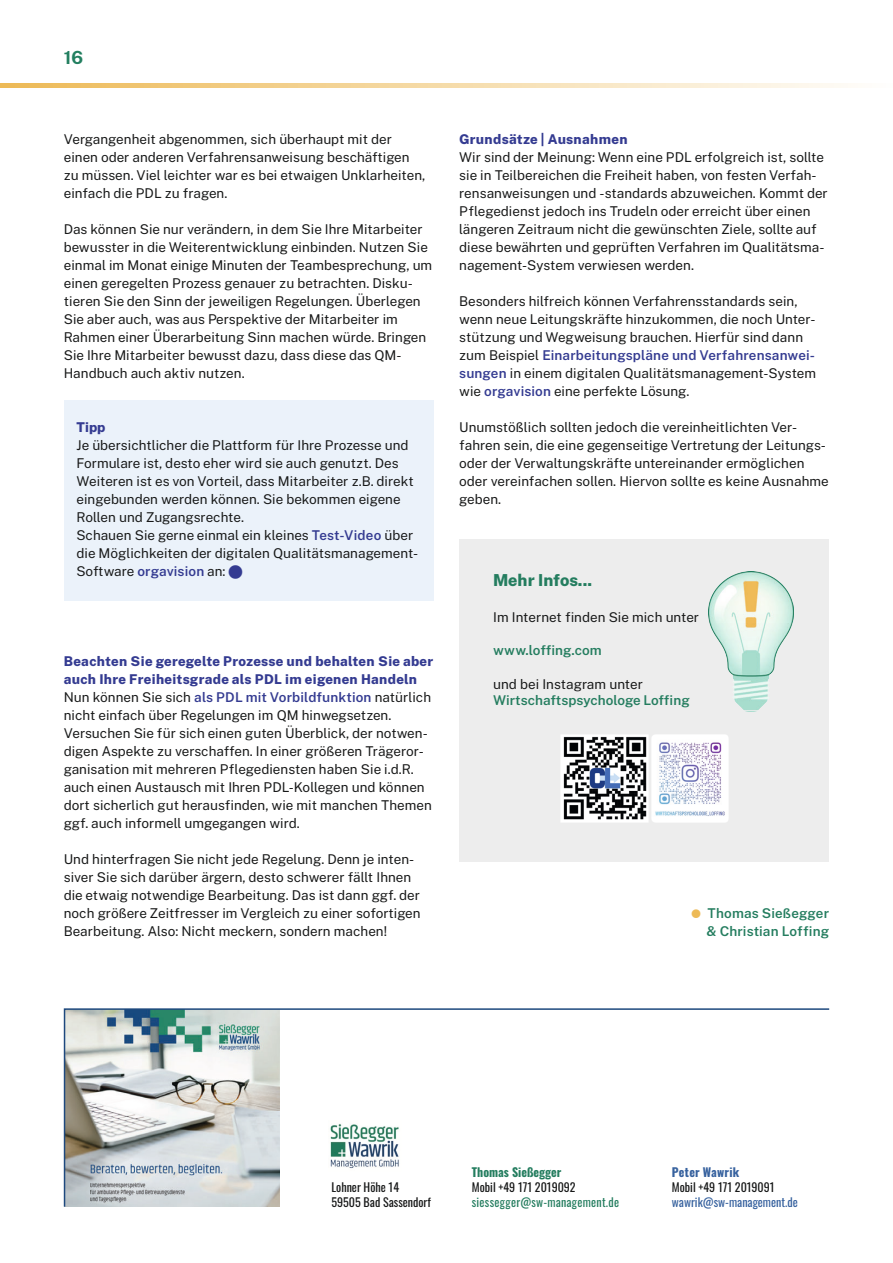
<style>
.page{position:relative;width:893px;height:1263px;background:#fff}
.page>*{position:absolute;margin:0;border:0;box-sizing:border-box;transform-origin:0 0}
.t1{font:700 18px "Public Sans";color:#237f60}
.t2{font:800 16.5px "Public Sans";letter-spacing:-.005em;color:#247d5f}
.t3{font:13.5px/18px "Public Sans";color:#171818}
.t4{font:600 13.5px/18px "Public Sans";color:#247d5f}
.t5{font:800 13.5px "Public Sans";letter-spacing:.02em;color:#343b91}
.t6{font:12px/15px "Oswald";color:#171818}
.t7{font:12px "Oswald";letter-spacing:.02em;color:#247d5f}
.t8{font:12px "Oswald";color:#36619e}
.t9{font:700 12px "Oswald";color:#247d5f}
.t10{font:700 12px "Oswald";letter-spacing:.02em;color:#36619e}
.s1{font-weight:600;color:#343b91}
.s2{color:#343b91}
.s3{font-weight:800;color:#343b91}
</style>
<div class="page">
<div style="left:64px;top:400px;width:370px;height:56px;background:#ebf2fa"></div>
<div style="left:64px;top:418px;width:370px;height:128px;background:#ebf2fa"></div>
<div style="left:64px;top:508px;width:370px;height:92px;background:#ebf2fa"></div>
<div style="left:459px;top:539px;width:370px;height:322px;background:#ededed"></div>
<img style="left:561px;top:735px;width:87px;height:87px">
<img style="left:652px;top:735px;width:76px;height:87px">
<img style="left:709px;top:572px;width:84px;height:140px">
<svg style="left:0;top:83px;width:844px;height:4px"></svg>
<svg style="left:63px;top:1008px;width:767px;height:199px"></svg>
<h1 class="t1" style="left:64px;top:43px;width:21px">16</h1>
<p class="t3" style="left:64px;top:130px;width:363px">Vergangenheit abgenommen, sich überhaupt mit der einen oder anderen Verfahrensanweisung beschäftigen zu müssen. Viel leichter war es bei etwaigen Unklarheiten, einfach die PDL zu fragen.</p>
<p class="t3" style="left:64px;top:220px;width:370px">Das können Sie nur verändern, in dem Sie Ihre Mitarbeiter bewusster in die Weiterentwicklung einbinden. Nutzen Sie einmal im Monat einige Minuten der Teambesprechung, um einen geregelten Prozess genauer zu betrachten. Disku&shy;tieren Sie den Sinn der jeweiligen Regelungen. Überlegen Sie aber auch, was aus Perspektive der Mitarbeiter im Rahmen einer Überarbeitung Sinn machen würde. Bringen Sie Ihre Mitarbeiter bewusst dazu, dass diese das QM-Handbuch auch aktiv nutzen.</p>
<p class="t5" style="left:77px;top:417px;width:30px">Tipp</p>
<p class="t3" style="left:77px;top:435px;width:343px">Je übersichtlicher die Plattform für Ihre Prozesse und Formulare ist, desto eher wird sie auch genutzt. Des Weiteren ist es von Vorteil, dass Mitarbeiter z.B. direkt eingebunden werden können. Sie bekommen eigene Rollen und Zugangsrechte.<br>Schauen Sie gerne einmal ein kleines <span class="s1">Test-Video</span> über die Möglichkeiten der digitalen Qualitätsmanagement-Software <span class="s1">orgavision</span> an: <span class="s2">■</span></p>
<p class="t3" style="left:64px;top:651px;width:371px"><span class="s3">Beachten Sie geregelte Prozesse und behalten Sie aber auch Ihre Freiheitsgrade als PDL im eigenen Handeln </span>Nun können Sie sich <span class="s1">als PDL mit Vorbildfunktion</span> natürlich nicht einfach über Regelungen im QM hinwegsetzen.<br>Versuchen Sie für sich einen guten Überblick, der notwen&shy;digen Aspekte zu verschaffen. In einer größeren Trägeror&shy;ganisation mit mehreren Pflegediensten haben Sie i.d.R. auch einen Austausch mit Ihren PDL-Kollegen und können dort sicherlich gut herausfinden, wie mit manchen Themen ggf. auch informell umgegangen wird.</p>
<p class="t3" style="left:64px;top:849px;width:358px">Und hinterfragen Sie nicht jede Regelung. Denn je inten&shy;siver Sie sich darüber ärgern, desto schwerer fällt Ihnen die etwaig notwendige Bearbeitung. Das ist dann ggf. der noch größere Zeitfresser im Vergleich zu einer sofortigen Bearbeitung. Also: Nicht meckern, sondern machen!</p>
<p class="t5" style="left:459px;top:128px;width:170px">Grundsätze | Ausnahmen</p>
<p class="t3" style="left:459px;top:147px;width:370px">Wir sind der Meinung: Wenn eine PDL erfolgreich ist, sollte sie in Teilbereichen die Freiheit haben, von festen Verfah&shy;rensanweisungen und -standards abzuweichen. Kommt der Pflegedienst jedoch ins Trudeln oder erreicht über einen längeren Zeitraum nicht die gewünschten Ziele, sollte auf diese bewährten und geprüften Verfahren im Qualitätsma&shy;nagement-System verwiesen werden.</p>
<p class="t3" style="left:459px;top:291px;width:359px">Besonders hilfreich können Verfahrensstandards sein, wenn neue Leitungskräfte hinzukommen, die noch Unter&shy;stützung und Wegweisung brauchen. Hierfür sind dann zum Beispiel <span class="s1">Einarbeitungspläne und Verfahrensanwei&shy;sungen</span> in einem digitalen Qualitätsmanagement-System wie <span class="s1">orgavision</span> eine perfekte Lösung.</p>
<p class="t3" style="left:459px;top:417px;width:371px">Unumstößlich sollten jedoch die vereinheitlichten Ver&shy;fahren sein, die eine gegenseitige Vertretung der Leitungs&shy;oder der Verwaltungskräfte untereinander ermöglichen oder vereinfachen sollen. Hiervon sollte es keine Ausnahme geben.</p>
<p class="t2" style="left:493px;top:567px;width:101px">Mehr Infos...</p>
<p class="t3" style="left:493px;top:608px;width:207px">Im Internet finden Sie mich unter</p>
<p class="t4" style="left:493px;top:641px;width:110px">www.loffing.com</p>
<p class="t3" style="left:493px;top:674px;width:151px">und bei Instagram unter</p>
<p class="t4" style="left:493px;top:690px;width:198px">Wirtschaftspsychologe Loffing</p>
<p class="t4" style="left:707px;top:904px;width:124px">Thomas Sießegger &amp; Christian Loffing</p>
<p class="t6" style="left:331px;top:1178px;width:101px">Lohner Höhe 14<br>59505 Bad Sassendorf</p>
<p class="t9" style="left:472px;top:1165px;width:91px">Thomas Sießegger</p>
<p class="t6" style="left:472px;top:1178px;width:105px">Mobil +49 171 2019092</p>
<p class="t7" style="left:472px;top:1191px;width:149px">siessegger@sw-management.de</p>
<p class="t10" style="left:672px;top:1165px;width:69px">Peter Wawrik</p>
<p class="t6" style="left:672px;top:1178px;width:104px">Mobil +49 171 2019091</p>
<p class="t8" style="left:672px;top:1191px;width:127px">wawrik@sw-management.de</p>
</div>
